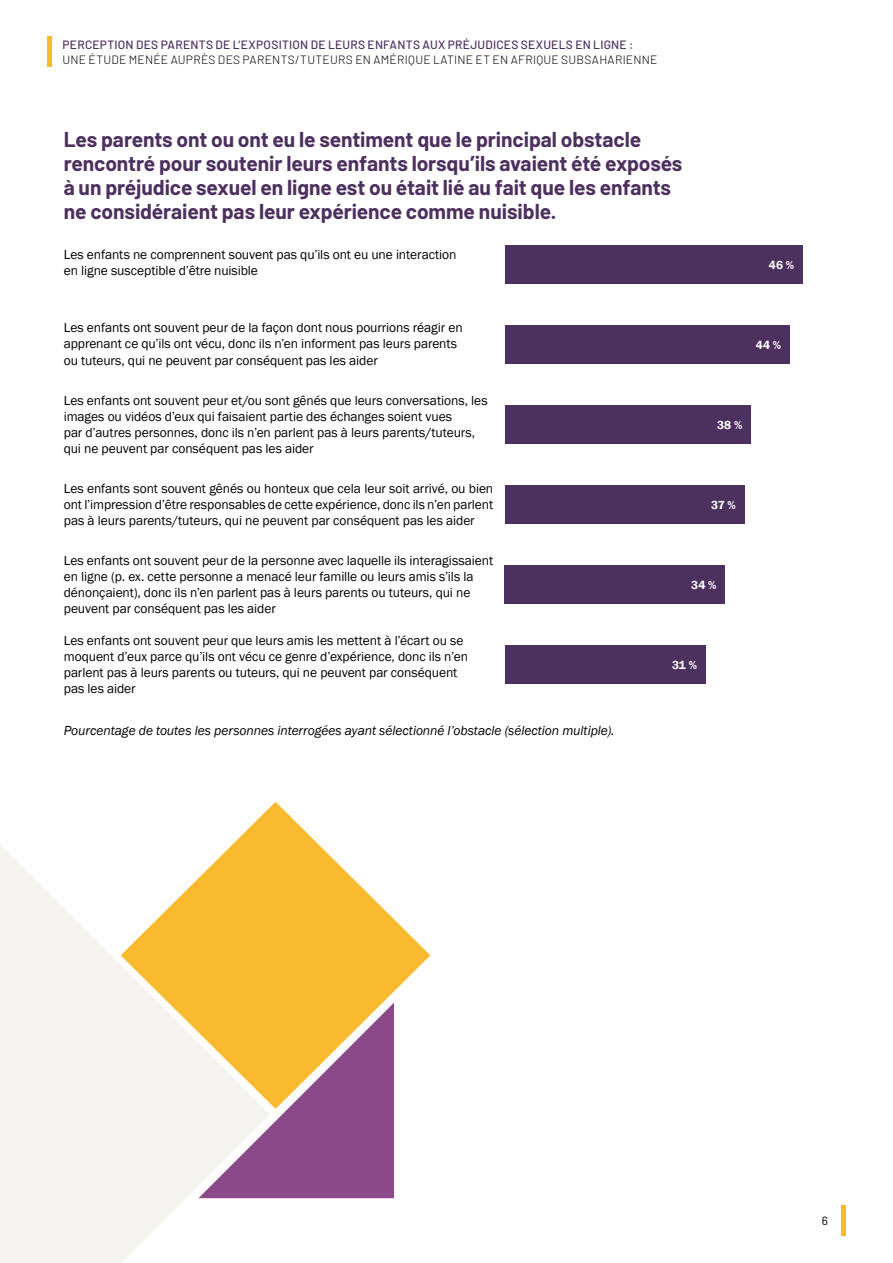
<style>
.page{position:relative;width:893px;height:1263px;background:#fff}
.page>*{position:absolute;margin:0;border:0;box-sizing:border-box;transform-origin:0 0}
.t1{font:700 21px/24px "Barlow";letter-spacing:-.005em;color:#4c305e}
.t2{font:13.5px/16.2px "Franklin Gothic";letter-spacing:-.005em;color:#000}
.t3{font:italic 13.5px "Franklin Gothic";letter-spacing:-.005em;color:#000}
.t4{font:300 12px "Barlow";letter-spacing:.025em;color:#000}
.t5{font:500 12px "Barlow";letter-spacing:.02em;color:#4c305e}
.t6{font:600 12px "Franklin Gothic";letter-spacing:.005em;color:#fff}
.t7{font:12px "Barlow";color:#000}
</style>
<div class="page">
<hr style="left:48px;top:37px;width:4px;height:30px;background:#faba2f">
<hr style="left:841px;top:1205px;width:4px;height:31px;background:#faba2f">
<div style="left:505px;top:245px;width:298px;height:38px;background:#4c305e"></div>
<div style="left:505px;top:325px;width:285px;height:38px;background:#4c305e"></div>
<div style="left:505px;top:405px;width:246px;height:38px;background:#4c305e"></div>
<div style="left:505px;top:485px;width:239px;height:38px;background:#4c305e"></div>
<div style="left:505px;top:565px;width:220px;height:38px;background:#4c305e"></div>
<div style="left:505px;top:645px;width:201px;height:38px;background:#4c305e"></div>
<svg style="left:0;top:845px;width:270px;height:418px;fill:#f4f3ee"></svg>
<svg style="left:198px;top:1109px;width:196px;height:89px;background:#a372a1"></svg>
<svg style="left:121px;top:802px;width:309px;height:307px"></svg>
<p class="t5" style="left:63px;top:35px;width:572px">PERCEPTION DES PARENTS DE L’EXPOSITION DE LEURS ENFANTS AUX PRÉJUDICES SEXUELS EN LIGNE :</p>
<p class="t4" style="left:63px;top:51px;width:596px">UNE ÉTUDE MENÉE AUPRÈS DES PARENTS/TUTEURS EN AMÉRIQUE LATINE ET EN AFRIQUE SUBSAHARIENNE</p>
<p class="t1" style="left:64px;top:126px;width:620px">Les parents ont ou ont eu le sentiment que le principal obstacle rencontré pour soutenir leurs enfants lorsqu’ils avaient été exposés à un préjudice sexuel en ligne est ou était lié au fait que les enfants ne considéraient pas leur expérience comme nuisible.</p>
<p class="t2" style="left:64px;top:247px;width:394px">Les enfants ne comprennent souvent pas qu’ils ont eu une interaction en ligne susceptible d’être nuisible</p>
<p class="t6" style="left:769px;top:257px;width:27px">46 %</p>
<p class="t2" style="left:64px;top:320px;width:400px">Les enfants ont souvent peur de la façon dont nous pourrions réagir en apprenant ce qu’ils ont vécu, donc ils n’en informent pas leurs parents ou tuteurs, qui ne peuvent par conséquent pas les aider</p>
<p class="t2" style="left:64px;top:392px;width:425px">Les enfants ont souvent peur et/ou sont gênés que leurs conversations, les images ou vidéos d’eux qui faisaient partie des échanges soient vues<br>par d’autres personnes, donc ils n’en parlent pas à leurs parents/tuteurs, qui ne peuvent par conséquent pas les aider</p>
<p class="t2" style="left:64px;top:480px;width:431px;text-align:justify">Les enfants sont souvent gênés ou honteux que cela leur soit arrivé, ou bien ont l’impression d’être responsables de cette expérience, donc ils n’en parlent pas à leurs parents/tuteurs, qui ne peuvent par conséquent pas les aider</p>
<p class="t2" style="left:64px;top:552px;width:431px">Les enfants ont souvent peur de la personne avec laquelle ils interagissaient en ligne (p. ex. cette personne a menacé leur famille ou leurs amis s’ils la dénonçaient), donc ils n’en parlent pas à leurs parents ou tuteurs, qui ne peuvent par conséquent pas les aider</p>
<p class="t2" style="left:64px;top:632px;width:406px">Les enfants ont souvent peur que leurs amis les mettent à l’écart ou se moquent d’eux parce qu’ils ont vécu ce genre d’expérience, donc ils n’en parlent pas à leurs parents ou tuteurs, qui ne peuvent par conséquent pas les aider</p>
<p class="t3" style="left:64px;top:721px;width:552px">Pourcentage de toutes les personnes interrogées ayant sélectionné l’obstacle (sélection multiple).</p>
<p class="t6" style="left:756px;top:337px;width:27px">44%</p>
<p class="t6" style="left:717px;top:417px;width:27px">38 %</p>
<p class="t6" style="left:711px;top:497px;width:26px">37 %</p>
<p class="t6" style="left:691px;top:577px;width:27px">34 %</p>
<p class="t6" style="left:672px;top:657px;width:27px">31 %</p>
<p class="t7" style="left:822px;top:1212px;width:8px">6</p>
</div>
